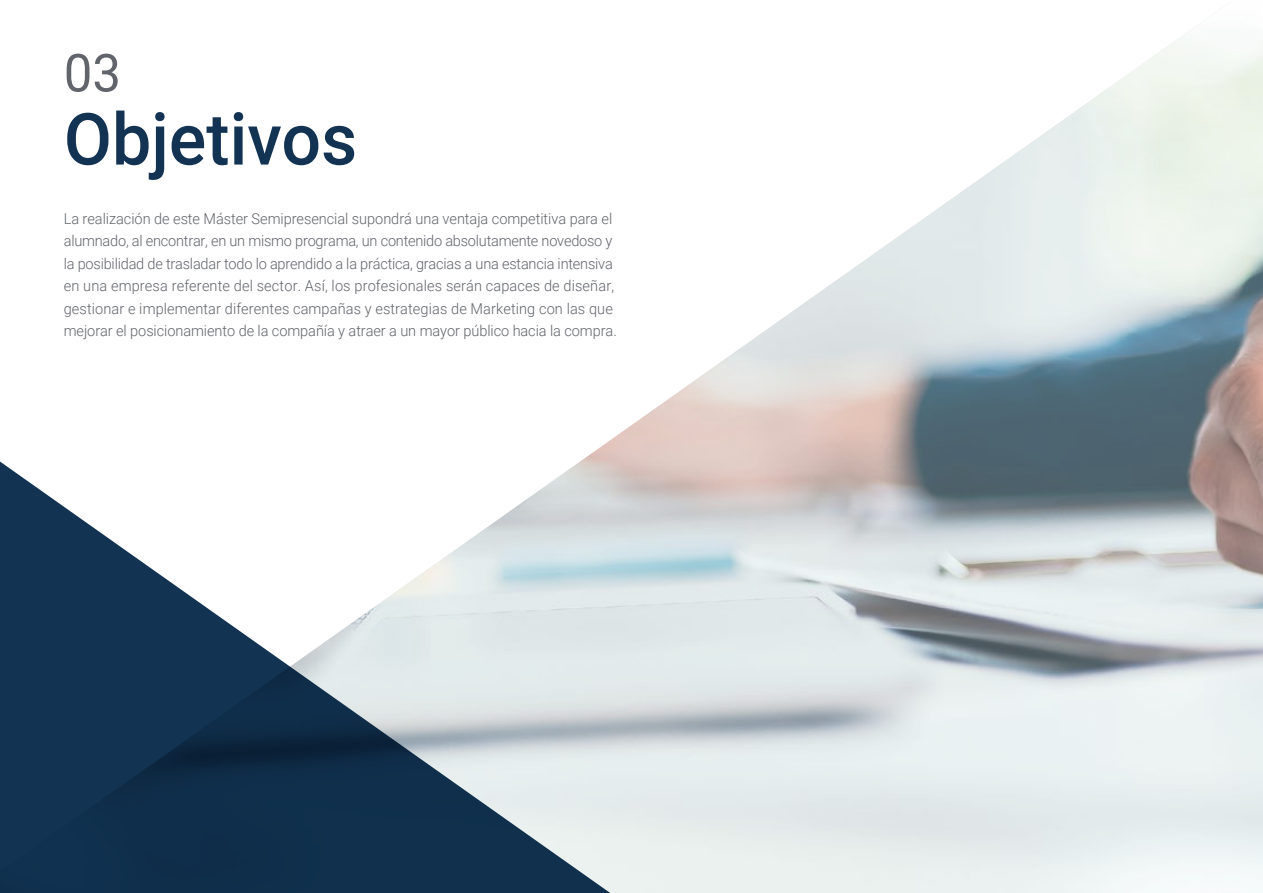
<style>
.page{position:relative;width:1263px;height:893px;background:#fff}
.page>*{position:absolute;margin:0;border:0;box-sizing:border-box;transform-origin:0 0}
.t1{font:500 72px "Roboto";color:#123352}
.t2{font:52.5px "Roboto";color:#61646a}
.t3{font:300 15px/22.5px "Roboto";letter-spacing:-.005em;color:#61646a}
</style>
<div class="page">
<img style="left:602px;top:31px;width:661px;height:862px">
<svg style="left:0;top:446px;width:640px;height:447px"></svg>
<h2 class="t2" style="left:64px;top:36px;width:59px">03</h2>
<h1 class="t1" style="left:64px;top:89px;width:295px">Objetivos</h1>
<p class="t3" style="left:64px;top:207px;width:554px">La realización de este Máster Semipresencial supondrá una ventaja competitiva para el alumnado, al encontrar, en un mismo programa, un contenido absolutamente novedoso y la posibilidad de trasladar todo lo aprendido a la práctica, gracias a una estancia intensiva en una empresa referente del sector. Así, los profesionales serán capaces de diseñar, gestionar e implementar diferentes campañas y estrategias de Marketing con las que mejorar el posicionamiento de la compañía y atraer a un mayor público hacia la compra.</p>
</div>
